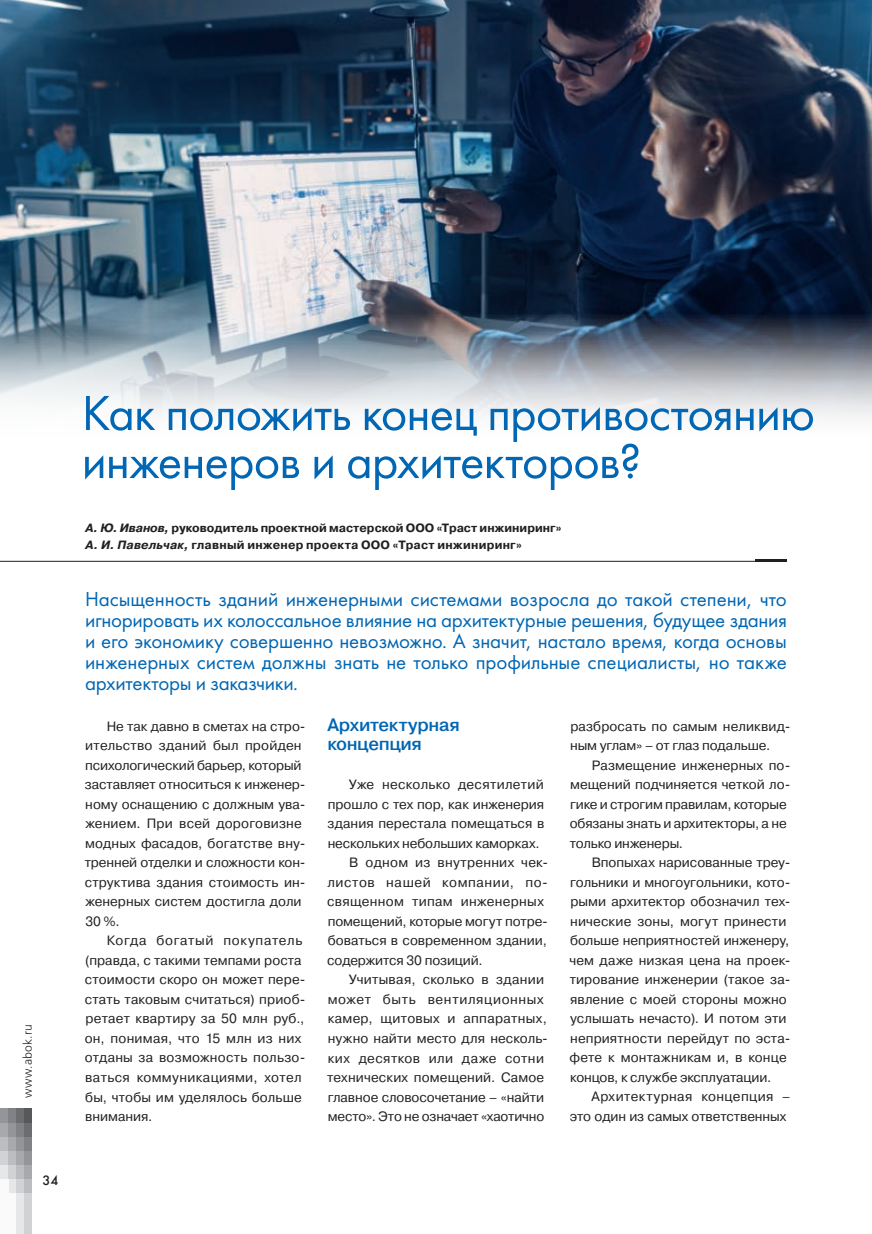
<style>
.page{position:relative;width:872px;height:1234px;background:#fff}
.page>*{position:absolute;margin:0;border:0;box-sizing:border-box;transform-origin:0 0}
.t1{font:51px/48px "Futura";letter-spacing:-.02em;color:#0166b3}
.t2{font:21px/21px "Futura";letter-spacing:-.005em;color:#0166b3;text-align:justify}
.t3{font:500 18px/19.5px "Pragmatica";letter-spacing:-.02em;color:#0166b3}
.t4{font:13.5px/19.5px "Pragmatica";letter-spacing:.005em;color:#231f20}
.t5{font:13.5px "Pragmatica";letter-spacing:.025em;color:#231f20}
.t6{font:13.5px "Pragmatica";letter-spacing:.045em;color:#231f20}
.t7{font:13.5px "Pragmatica";letter-spacing:.05em;color:#231f20}
.t8{font:13.5px "Pragmatica";letter-spacing:.03em;color:#231f20}
.t9{font:13.5px "Futura Futuris C";color:#231f20}
.t10{font:700 12px/17.2px "Pragmatica";letter-spacing:.005em;color:#231f20}
.t11{font:12px "Free Set Light C";letter-spacing:.015em;color:#231f20}
.s1{font-style:italic}
</style>
<div class="page">
<div style="left:0;top:1108px;width:9px;height:14px;background:#939598"></div>
<div style="left:0;top:1122px;width:9px;height:14px;background:#a8a9ad"></div>
<div style="left:0;top:1136px;width:9px;height:14px;background:#bcbdc0"></div>
<div style="left:0;top:1150px;width:9px;height:15px;background:#d1d2d4"></div>
<div style="left:0;top:1165px;width:9px;height:14px;background:#e6e7e9"></div>
<div style="left:9px;top:1108px;width:7px;height:14px;background:#808285"></div>
<div style="left:9px;top:1122px;width:7px;height:14px;background:#939598"></div>
<div style="left:9px;top:1136px;width:7px;height:14px;background:#a8a9ad"></div>
<div style="left:9px;top:1150px;width:7px;height:15px;background:#bcbdc0"></div>
<div style="left:9px;top:1165px;width:7px;height:14px;background:#d1d2d4"></div>
<div style="left:9px;top:1179px;width:7px;height:14px;background:#e6e7e9"></div>
<div style="left:16px;top:1108px;width:8px;height:14px;background:#6c6d70"></div>
<div style="left:16px;top:1122px;width:8px;height:14px;background:#808285"></div>
<div style="left:16px;top:1136px;width:8px;height:14px;background:#939598"></div>
<div style="left:16px;top:1150px;width:8px;height:15px;background:#a8a9ad"></div>
<div style="left:16px;top:1165px;width:8px;height:14px;background:#bcbdc0"></div>
<div style="left:16px;top:1179px;width:8px;height:14px;background:#d1d2d4"></div>
<div style="left:24px;top:1108px;width:8px;height:14px;background:#57585a"></div>
<div style="left:24px;top:1122px;width:8px;height:14px;background:#6c6d70"></div>
<div style="left:24px;top:1136px;width:8px;height:14px;background:#808285"></div>
<div style="left:24px;top:1150px;width:8px;height:15px;background:#939598"></div>
<div style="left:24px;top:1165px;width:8px;height:14px;background:#a8a9ad"></div>
<div style="left:24px;top:1179px;width:8px;height:14px;background:#bcbdc0"></div>
<div style="left:0;top:1179px;width:9px;height:54px;background:#fafafa"></div>
<div style="left:9px;top:1193px;width:7px;height:40px;background:#fafafa"></div>
<div style="left:16px;top:1193px;width:8px;height:40px;background:#e6e7e9"></div>
<div style="left:24px;top:1193px;width:8px;height:40px;background:#d1d2d4"></div>
<img style="left:0;top:0;width:872px;height:417px">
<hr style="left:756px;top:559px;width:31px;height:2px;background:#231f20">
<hr style="left:0;top:561px;width:787px;height:1px;background:#231f20">
<p class="t11" style="left:21px;top:1097px;width:75px;rotate:-90deg">www.abok.ru</p>
<p class="t9" style="left:43px;top:1171px;width:17px">34</p>
<h1 class="t1" style="left:82px;top:388px;width:735px">Как положить конец противостоянию инженеров и архитекторов?</h1>
<p class="t10" style="left:85px;top:519px;width:477px"><span class="s1">А. Ю. Иванов,</span> руководитель проектной мастерской ООО «Траст инжиниринг»<br><span class="s1">А. И. Павельчак,</span> главный инженер проекта ООО «Траст инжиниринг»</p>
<p class="t2" style="left:85px;top:587px;width:703px">Насыщенность зданий инженерными системами возросла до такой степени, что игнорировать их колоссальное влияние на архитектурные решения, будущее здания и его экономику совершенно невозможно. А значит, настало время, когда основы инженерных систем должны знать не только профильные специалисты, но также архитекторы и заказчики.</p>
<p class="t4" style="left:85px;top:716px;width:222px;text-indent:22px">Не так давно в сметах на стро&shy;ительство зданий был пройден психологический барьер, который заставляет относиться к инженер&shy;ному оснащению с должным ува&shy;жением. При всей дороговизне модных фасадов, богатстве вну&shy;тренней отделки и сложности кон&shy;структива здания стоимость ин&shy;женерных систем достигла доли<br>30 %.</p>
<p class="t4" style="left:85px;top:931px;width:222px;text-indent:22px">Когда богатый покупатель (правда, с такими темпами роста стоимости скоро он может пере&shy;стать таковым считаться) приоб&shy;ретает квартиру за 50 млн руб., он, понимая, что 15 млн из них отданы за возможность пользо&shy;ваться коммуникациями, хотел бы, чтобы им уделялось больше внимания.</p>
<h3 class="t3" style="left:327px;top:714px;width:134px">Архитектурная концепция</h3>
<p class="t5" style="left:349px;top:776px;width:197px">Уже несколько десятилетий</p>
<p class="t4" style="left:328px;top:794px;width:218px">прошло с тех пор, как инженерия</p>
<p class="t4" style="left:327px;top:814px;width:218px">здания перестала помещаться в</p>
<p class="t4" style="left:328px;top:833px;width:213px">нескольких небольших каморках.</p>
<p class="t4" style="left:349px;top:853px;width:200px">В одном из внутренних чек-</p>
<p class="t6" style="left:327px;top:873px;width:222px">листов нашей компании, по-</p>
<p class="t5" style="left:327px;top:893px;width:218px">священном типам инженерных</p>
<p class="t4" style="left:328px;top:911px;width:222px">помещений, которые могут потре-</p>
<p class="t4" style="left:328px;top:931px;width:221px">боваться в современном здании,</p>
<p class="t4" style="left:327px;top:950px;width:157px">содержится 30 позиций.</p>
<p class="t4" style="left:349px;top:970px;width:197px">Учитывая, сколько в здании</p>
<p class="t7" style="left:328px;top:990px;width:218px">может быть вентиляционных</p>
<p class="t5" style="left:328px;top:1010px;width:221px">камер, щитовых и аппаратных,</p>
<p class="t4" style="left:328px;top:1028px;width:222px">нужно найти место для несколь-</p>
<p class="t8" style="left:328px;top:1049px;width:218px">ких десятков или даже сотни</p>
<p class="t4" style="left:327px;top:1067px;width:218px">технических помещений. Самое</p>
<p class="t4" style="left:328px;top:1087px;width:218px">главное словосочетание – «найти</p>
<p class="t4" style="left:328px;top:1106px;width:218px">место». Это не означает «хаотично</p>
<p class="t4" style="left:570px;top:716px;width:222px">разбросать по самым неликвид&shy;ным углам» – от глаз подальше.</p>
<p class="t4" style="left:569px;top:755px;width:222px;text-indent:22px">Размещение инженерных по&shy;мещений подчиняется четкой ло&shy;гике и строгим правилам, которые обязаны знать и архитекторы, а не только инженеры.</p>
<p class="t4" style="left:569px;top:853px;width:222px;text-indent:22px">Впопыхах нарисованные треу&shy;гольники и многоугольники, кото&shy;рыми архитектор обозначил тех&shy;нические зоны, могут принести больше неприятностей инженеру, чем даже низкая цена на проек&shy;тирование инженерии (такое за&shy;явление с моей стороны можно услышать нечасто). И потом эти неприятности перейдут по эста&shy;фете к монтажникам и, в конце концов, к службе эксплуатации.</p>
<p class="t4" style="left:570px;top:1086px;width:222px;text-align:right">Архитектурная концепция – это один из самых ответственных</p>
</div>
